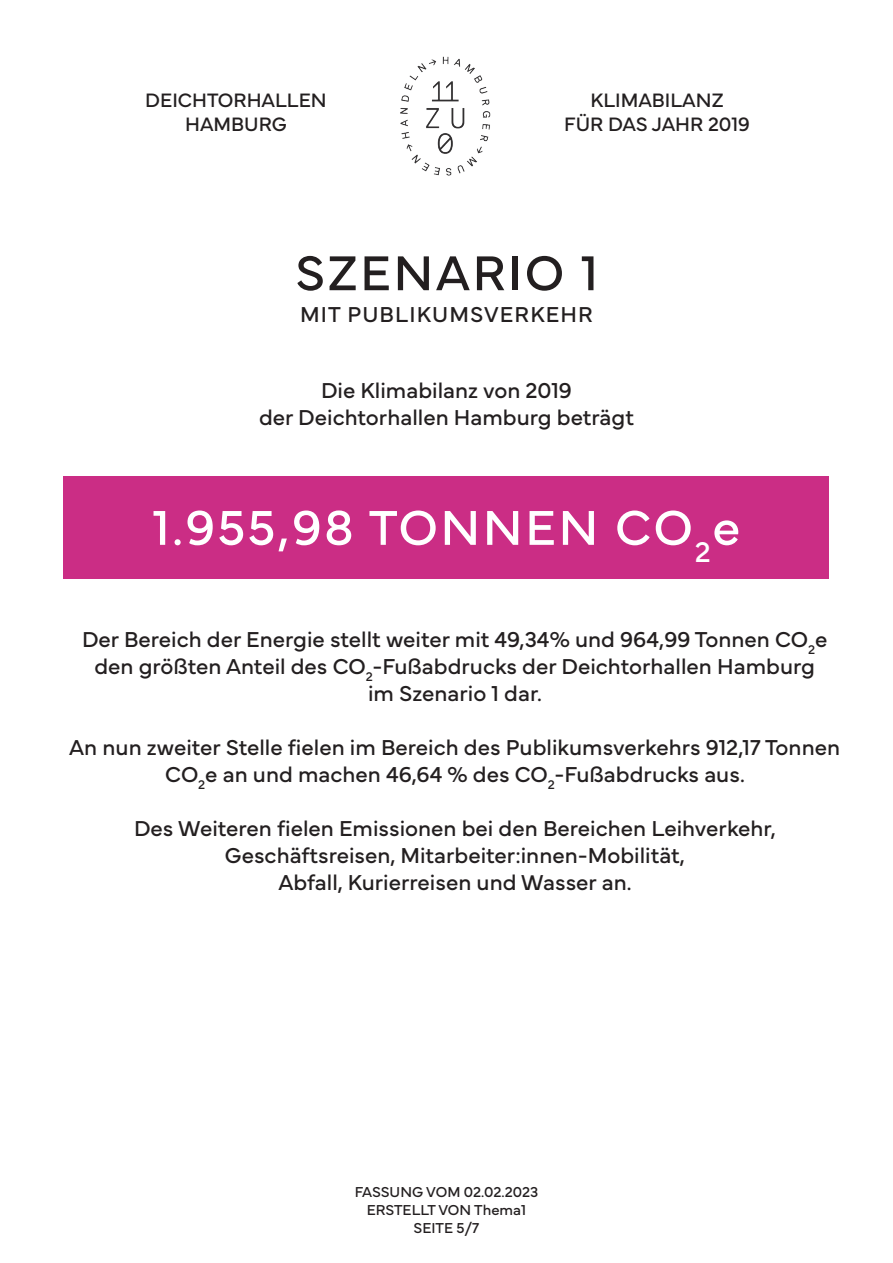
<style>
.page{position:relative;width:893px;height:1263px;background:#fff}
.page>*{position:absolute;margin:0;border:0;box-sizing:border-box;transform-origin:0 0}
.t1{font:51px "Mundial";letter-spacing:.05em;color:#fff}
.t2{font:51px "Mundial";letter-spacing:.05em;color:#231f20}
.t3{font:22.5px/27px "Mundial";color:#231f20;text-align:center}
.t4{font:22.5px "Mundial";letter-spacing:.05em;color:#231f20}
.t5{font:20.25px/24.3px "Mundial";color:#231f20;text-align:center}
.t6{font:15px/18px "Mundial";color:#231f20;text-align:center}
</style>
<div class="page">
<img style="left:400px;top:56px;width:91px;height:120px">
<div style="left:64px;top:476px;width:765px;height:102px;background:#cb2d85"></div>
<p class="t5" style="left:145px;top:86px;width:183px">DEICHTORHALLEN<br>HAMBURG</p>
<p class="t5" style="left:564px;top:86px;width:187px">KLIMABILANZ<br>FÜR DAS JAHR 2019</p>
<p class="t2" style="left:295px;top:233px;width:304px">SZENARIO 1</p>
<p class="t4" style="left:300px;top:296px;width:294px">MIT PUBLIKUMSVERKEHR</p>
<p class="t3" style="left:321px;top:375px;width:252px">Die Klimabilanz von 2019</p>
<p class="t3" style="left:259px;top:402px;width:376px">der Deichtorhallen Hamburg beträgt</p>
<p class="t1" style="left:153px;top:488px;width:589px">1.955,98 TONNEN CO<sub>2</sub>e</p>
<p class="t3" style="left:82px;top:624px;width:747px">Der Bereich der Energie stellt weiter mit 49,34% und 964,99 Tonnen CO<sub>2</sub>e</p>
<p class="t3" style="left:94px;top:651px;width:722px">den größten Anteil des CO<sub>2</sub>-Fußabdrucks der Deichtorhallen Hamburg</p>
<p class="t3" style="left:368px;top:678px;width:175px">im Szenario 1 dar.</p>
<p class="t3" style="left:69px;top:732px;width:772px">An nun zweiter Stelle fielen im Bereich des Publikumsverkehrs 912,17 Tonnen<br>CO<sub>2</sub>e an und machen 46,64 % des CO<sub>2</sub>-Fußabdrucks aus.</p>
<p class="t3" style="left:134px;top:813px;width:643px">Des Weiteren fielen Emissionen bei den Bereichen Leihverkehr,</p>
<p class="t3" style="left:225px;top:840px;width:462px">Geschäftsreisen, Mitarbeiter:innen-Mobilität,</p>
<p class="t3" style="left:278px;top:867px;width:355px">Abfall, Kurierreisen und Wasser an.</p>
<p class="t6" style="left:355px;top:1181px;width:185px">FASSUNG VOM 02.02.2023<br>ERSTELLT VON Thema1<br>SEITE 5/7</p>
</div>
